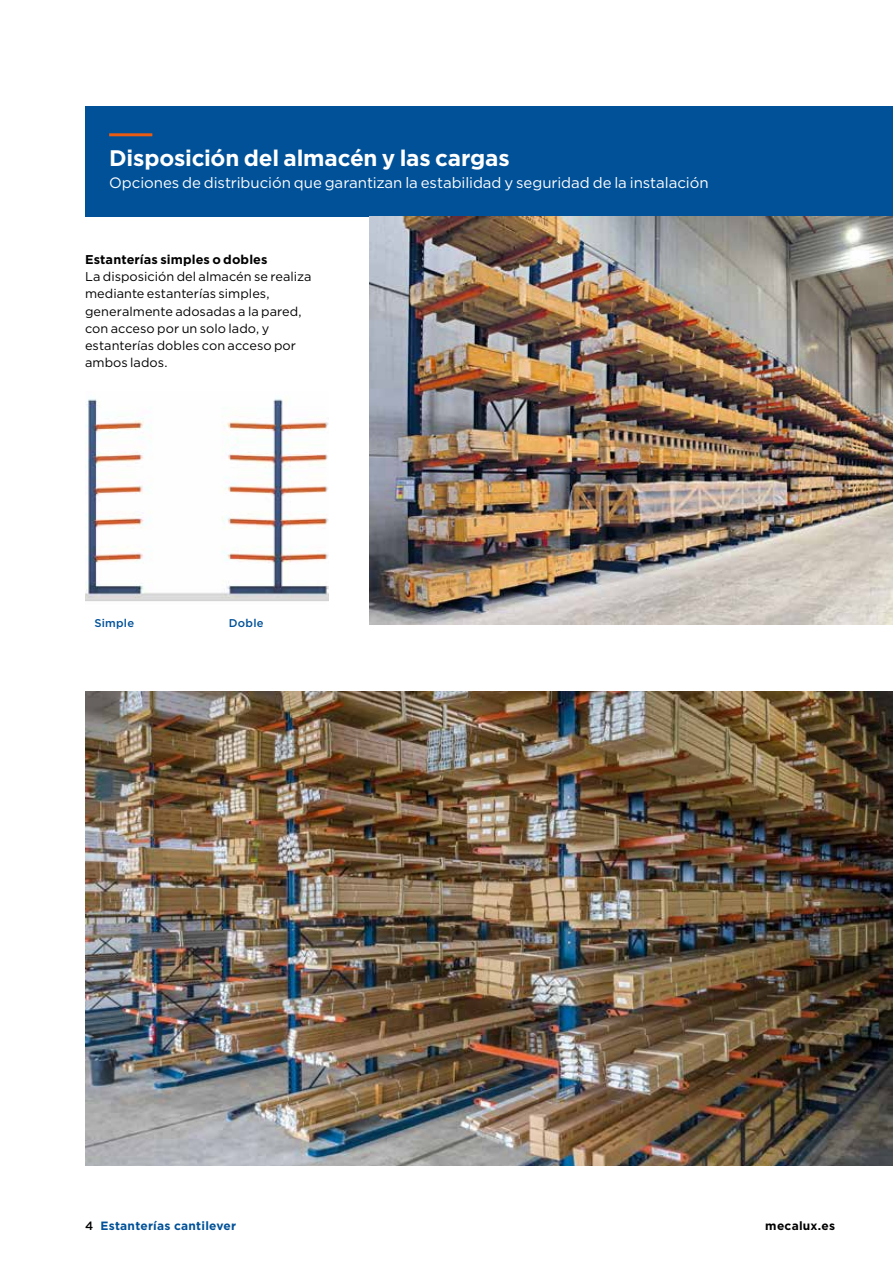
<style>
.page{position:relative;width:893px;height:1263px;background:#fff}
.page>*{position:absolute;margin:0;border:0;box-sizing:border-box;transform-origin:0 0}
.t1{font:700 22.5px "Gotham";letter-spacing:-.01em;color:#fff}
.t2{font:15px "Gotham";letter-spacing:-.005em;color:#fff}
.t3{font:12.75px/17.2px "Gotham";letter-spacing:.005em;color:#000}
.t4{font:700 12.75px "Gotham";letter-spacing:.01em;color:#000}
.t5{font:700 12px "Gotham";letter-spacing:.02em;color:#005198}
.t6{font:700 12px "Gotham";letter-spacing:.02em;color:#000}
.t7{font:500 11.25px "Gotham";letter-spacing:.02em;color:#005198}
.s1{font-weight:500;color:#000}
</style>
<div class="page">
<div style="left:85px;top:106px;width:808px;height:111px;background:#005198"></div>
<img style="left:85px;top:398px;width:244px;height:203px">
<img style="left:85px;top:691px;width:808px;height:475px">
<hr style="left:109px;top:133px;width:43px;height:3px;background:#e95c11">
<img style="left:370px;top:217px;width:523px;height:407px">
<h1 class="t1" style="left:109px;top:143px;width:402px">Disposición del almacén y las cargas</h1>
<p class="t2" style="left:109px;top:174px;width:601px">Opciones de distribución que garantizan la estabilidad y seguridad de la instalación</p>
<p class="t4" style="left:85px;top:251px;width:184px">Estanterías simples o dobles</p>
<p class="t3" style="left:85px;top:268px;width:228px">La disposición del almacén se realiza mediante estanterías simples, generalmente adosadas a la pared, con acceso por un solo lado, y estanterías dobles con acceso por ambos lados.</p>
<p class="t7" style="left:94px;top:615px;width:41px">Simple</p>
<p class="t7" style="left:229px;top:615px;width:36px">Doble</p>
<p class="t5" style="left:85px;top:1218px;width:153px"><span class="s1">4</span> Estanterías cantilever</p>
<p class="t6" style="left:765px;top:1218px;width:71px">mecalux.es</p>
</div>
